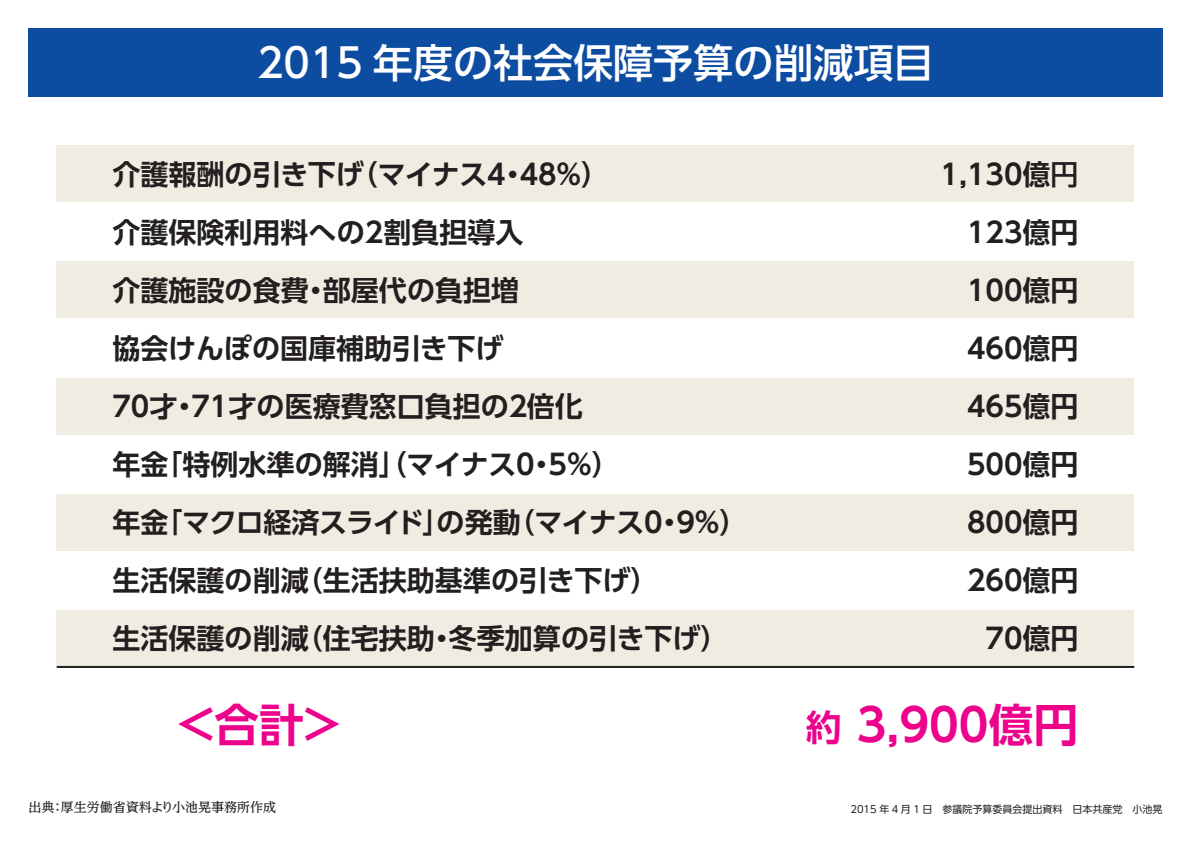
<style>
.page{position:relative;width:1191px;height:842px;background:#fff}
.page>*{position:absolute;margin:0;border:0;box-sizing:border-box;transform-origin:0 0}
.t1{font:700 45px "UD Shin Go Pro De";color:#ed028c}
.t2{font:500 40px "UD Shin Go Pro";color:#fff}
.t3{font:700 28px/58px "UD Shin Go Pro De";color:#231f20}
.t4{font:500 13px "UD Reimin Pro";color:#231f20}
.t5{font:10px "UD Shin Go Pro";color:#231f20}
.s1{font-family:"UD Shin Go Pro";font-weight:500}
.s2{font-size:36px}
</style>
<div class="page">
<div style="left:57px;top:145px;width:1077px;height:57px;background:#f1ece2"></div>
<div style="left:57px;top:261px;width:1077px;height:57px;background:#f1ece2"></div>
<div style="left:57px;top:378px;width:1077px;height:56px;background:#f1ece2"></div>
<div style="left:57px;top:494px;width:1077px;height:57px;background:#f1ece2"></div>
<div style="left:57px;top:610px;width:1077px;height:57px;background:#f1ece2"></div>
<hr style="left:57px;top:666px;width:1077px;height:2px;background:#231f20">
<div style="left:28px;top:28px;width:1134px;height:68px;background:#0d4da1"></div>
<h2 class="t2" style="left:257px;top:31px;width:677px">2015 年度の社会保障予算の削減項目</h2>
<p class="t3" style="left:112px;top:145px;width:636px">介護報酬の引き下げ（マイナス4・48％）<br>介護保険利用料への2割負担導入<br>介護施設の食費・部屋代の負担増<br>協会けんぽの国庫補助引き下げ<br>70才・71才の医療費窓口負担の２倍化<br>年金「特例水準の解消」（マイナス0・5％）<br>年金「マクロ経済スライド」の発動（マイナス0・9％）生活保護の削減（生活扶助基準の引き下げ）<br>生活保護の削減（住宅扶助・冬季加算の引き下げ）</p>
<p class="t3" style="left:940px;top:145px;width:139px;text-align:right">1,130億<span class="s1">円<br></span>123億円<br>100億円<br>460億円<br>465億円<br>500億円<br>800億円<br>260億円<br>70億円</p>
<h1 class="t1" style="left:173px;top:689px;width:173px">＜合計＞</h1>
<h1 class="t1" style="left:805px;top:689px;width:274px"><span class="s2">約</span> 3,900億円</h1>
<p class="t4" style="left:28px;top:796px;width:249px">出典：厚生労働省資料より小池晃事務所作成</p>
<p class="t5" style="left:850px;top:801px;width:314px">2015 年 4 月 1 日　参議院予算委員会提出資料　日本共産党　小池晃</p>
</div>
